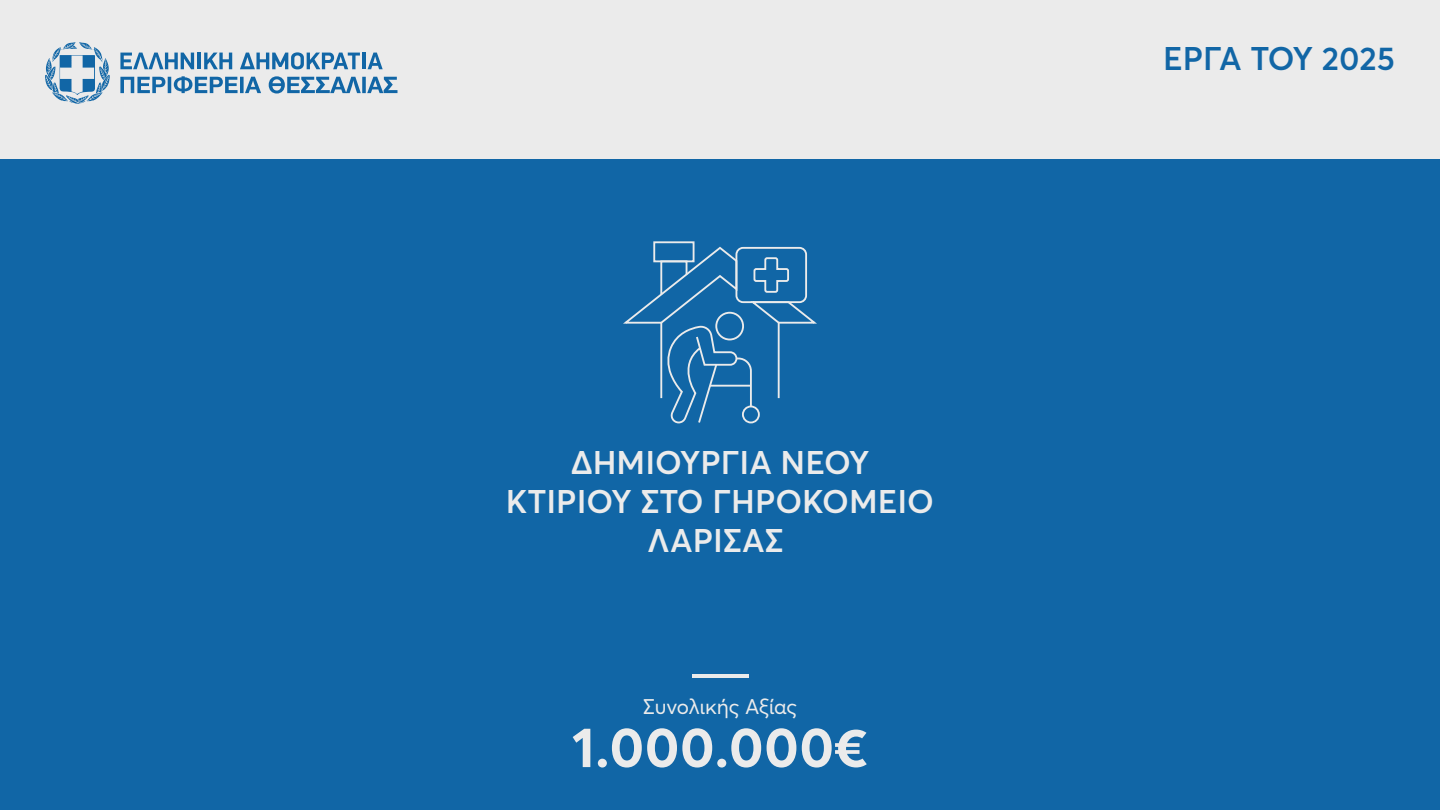
<style>
.page{position:relative;width:1440px;height:810px;background:#ebebeb}
.page>*{position:absolute;margin:0;border:0;box-sizing:border-box;transform-origin:0 0}
.t1{font:700 55.8px "Averta";color:#ebebeb}
.t2{font:600 32.4px/38.8px "Averta";color:#ebebeb;text-align:center}
.t3{font:600 32.4px "Averta";color:#1166a6}
.t4{font:21px "Averta";letter-spacing:-.015em;color:#ebebeb}
</style>
<div class="page">
<div style="left:0;top:159px;width:1440px;height:651px;background:#1166a6"></div>
<hr style="left:692px;top:674px;width:56px;height:4px;background:#ebebeb">
<div style="left:653px;top:241px;width:42px;height:21px;border:2px solid #ebebeb"></div>
<svg style="left:623px;top:245px;width:194px;height:179px"></svg>
<hr style="left:710px;top:385px;width:41px;height:2px;background:#ebebeb">
<div style="left:742px;top:406px;width:18px;height:17px;border:2px solid #ebebeb;border-radius:50%"></div>
<svg style="left:45px;top:42px;width:65px;height:62px"></svg>
<svg style="left:120px;top:76px;width:277px;height:18px"></svg>
<svg style="left:120px;top:53px;width:74px;height:16px"></svg>
<hr style="left:197px;top:53px;width:4px;height:16px;background:#1166a6">
<svg style="left:204px;top:53px;width:28px;height:16px"></svg>
<svg style="left:240px;top:52px;width:120px;height:17px"></svg>
<hr style="left:362px;top:53px;width:3px;height:16px;background:#1166a6">
<svg style="left:368px;top:53px;width:15px;height:16px"></svg>
<p class="t2" style="left:506px;top:443px;width:430px">ΔΗΜΙΟΥΡΓΙΑ ΝΕΟΥ<br>ΚΤΙΡΙΟΥ ΣΤΟ ΓΗΡΟΚΟΜΕΙΟ<br>ΛΑΡΙΣΑΣ</p>
<p class="t4" style="left:643px;top:693px;width:156px">Συνολικής Αξίας</p>
<h1 class="t1" style="left:572px;top:712px;width:298px">1.000.000€</h1>
<p class="t3" style="left:1163px;top:38px;width:233px">ΕΡΓΑ ΤΟΥ 2025</p>
</div>
